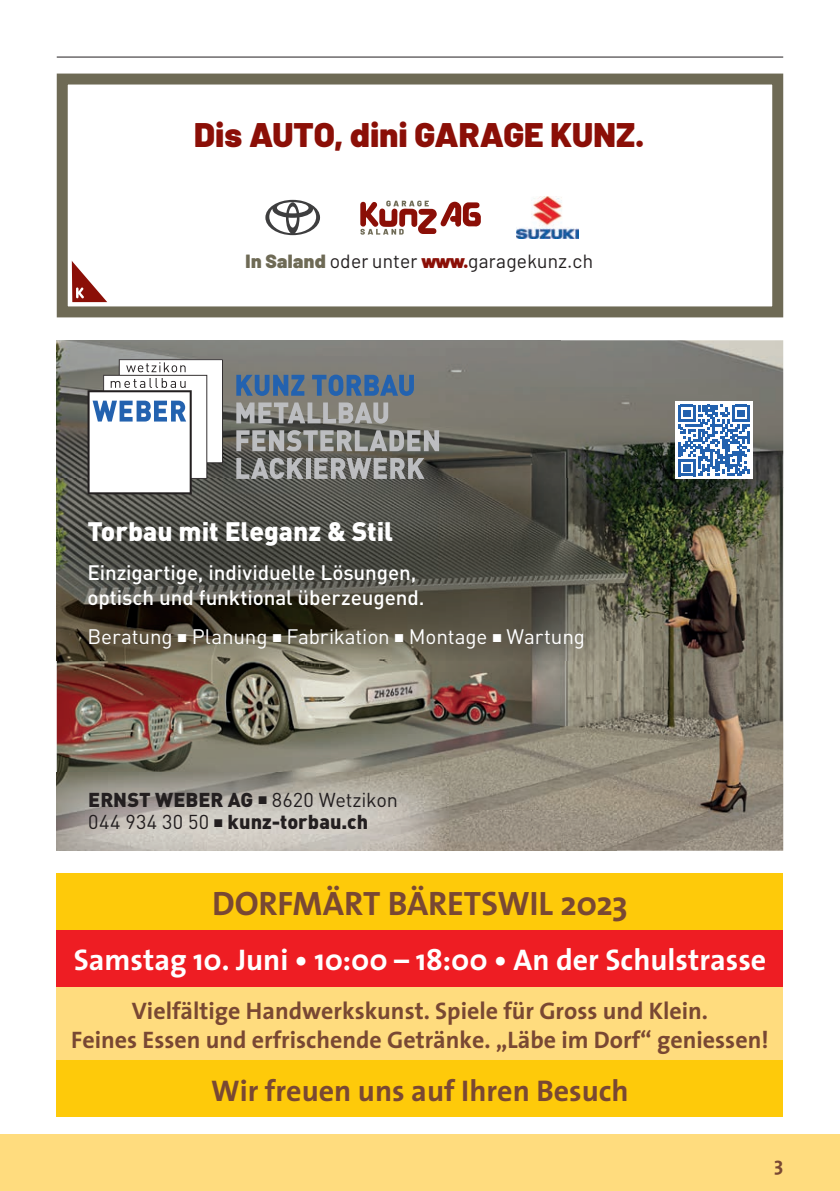
<style>
.page{position:relative;width:840px;height:1191px;background:#fff}
.page>*{position:absolute;margin:0;border:0;box-sizing:border-box;transform-origin:0 0}
.t1{font:900 34px "Barlow";letter-spacing:.005em;color:#8b0f07}
.t2{font:700 34px "The Sans";letter-spacing:-.01em;color:#794833}
.t3{font:700 30px "The Sans";color:#fff}
.t4{font:700 30px "The Sans";color:#794833}
.t5{font:900 26.4px "DIN";color:#fff}
.t6{font:700 24px/28.8px "The Sans";color:#794833;text-align:center}
.t7{font:500 20.6px/24.8px "DIN";letter-spacing:-.005em;color:#fff}
.t8{font:20.6px "DIN";letter-spacing:-.01em;color:#fff}
.t9{font:700 20px "The Sans";color:#794833}
.t10{font:900 19.8px/22.8px "DIN";color:#231f20}
.t11{font:19px "Barlow";letter-spacing:.015em;color:#231f20}
.s1{font-weight:900;color:#6e6a55}
.s2{font-weight:900;color:#8b0f07}
.s3{font-weight:400}
</style>
<div class="page">
<div style="left:0;top:1134px;width:839px;height:57px;background:#ffdc7e"></div>
<hr style="left:57px;top:57px;width:725px;height:1px;background:#231f20">
<img style="left:57px;top:340px;width:503px;height:138px">
<img style="left:560px;top:340px;width:222px;height:147px">
<img style="left:616px;top:487px;width:166px;height:363px">
<img style="left:57px;top:660px;width:503px;height:150px">
<img style="left:560px;top:660px;width:56px;height:190px">
<img style="left:448px;top:810px;width:112px;height:40px">
<img style="left:57px;top:773px;width:391px;height:77px">
<div style="left:674px;top:402px;width:78px;height:77px;background:#fff"></div>
<svg style="left:678px;top:404px;width:71px;height:72px"></svg>
<img style="left:57px;top:478px;width:570px;height:182px">
<svg style="left:87px;top:359px;width:136px;height:135px"></svg>
<svg style="left:236px;top:375px;width:68px;height:21px"></svg>
<svg style="left:312px;top:374px;width:101px;height:22px;background:#4c6e95"></svg>
<svg style="left:236px;top:402px;width:152px;height:21px;background:#9c9c99"></svg>
<svg style="left:236px;top:458px;width:67px;height:21px"></svg>
<div style="left:305px;top:458px;width:5px;height:21px;background:#bcbdc0"></div>
<svg style="left:314px;top:458px;width:110px;height:21px;background:#939493"></svg>
<svg style="left:236px;top:430px;width:203px;height:21px;background:#929391"></svg>
<div style="left:57px;top:74px;width:725px;height:243px;border:11px solid #6e6a55"></div>
<svg style="left:72px;top:261px;width:35px;height:41px"></svg>
<img style="left:516px;top:196px;width:62px;height:42px">
<svg style="left:360px;top:201px;width:120px;height:34px"></svg>
<svg style="left:265px;top:200px;width:55px;height:35px"></svg>
<div style="left:57px;top:986px;width:725px;height:74px;background:#ffdc7e"></div>
<div style="left:57px;top:873px;width:725px;height:57px;background:#feca0a"></div>
<div style="left:57px;top:930px;width:725px;height:56px;background:#ee1d23"></div>
<div style="left:57px;top:1060px;width:725px;height:57px;background:#feca0a"></div>
<h1 class="t1" style="left:194px;top:109px;width:451px">Dis AUTO, dini GARAGE KUNZ.</h1>
<p class="t11" style="left:245px;top:248px;width:349px"><span class="s1">In Saland</span> oder unter <span class="s2">www.</span>garagekunz.ch</p>
<p class="t5" style="left:87px;top:513px;width:307px">Torbau mit Eleganz &amp; Stil</p>
<p class="t7" style="left:87px;top:559px;width:338px">Einzigartige, individuelle Lösungen, optisch und funktional überzeugend.</p>
<p class="t8" style="left:87px;top:623px;width:499px">Beratung ■ Planung ■ Fabrikation ■ Montage ■ Wartung</p>
<p class="t10" style="left:88px;top:787px;width:311px">ERNST WEBER AG ■ <span class="s3">8620 Wetzikon<br>044 934 30 50</span> ■ kunz-torbau.ch</p>
<h1 class="t2" style="left:212px;top:875px;width:417px">DORFMÄRT BÄRETSWIL 2023</h1>
<p class="t3" style="left:74px;top:935px;width:693px">Samstag 10. Juni • 10:00 – 18:00 • An der Schulstrasse</p>
<p class="t6" style="left:71px;top:995px;width:698px">Vielfältige Handwerkskunst. Spiele für Gross und Klein.<br>Feines Essen und erfrischende Getränke. „Läbe im Dorf“ geniessen!</p>
<p class="t4" style="left:211px;top:1065px;width:419px">Wir freuen uns auf Ihren Besuch</p>
<p class="t9" style="left:773px;top:1147px;width:11px">3</p>
</div>
